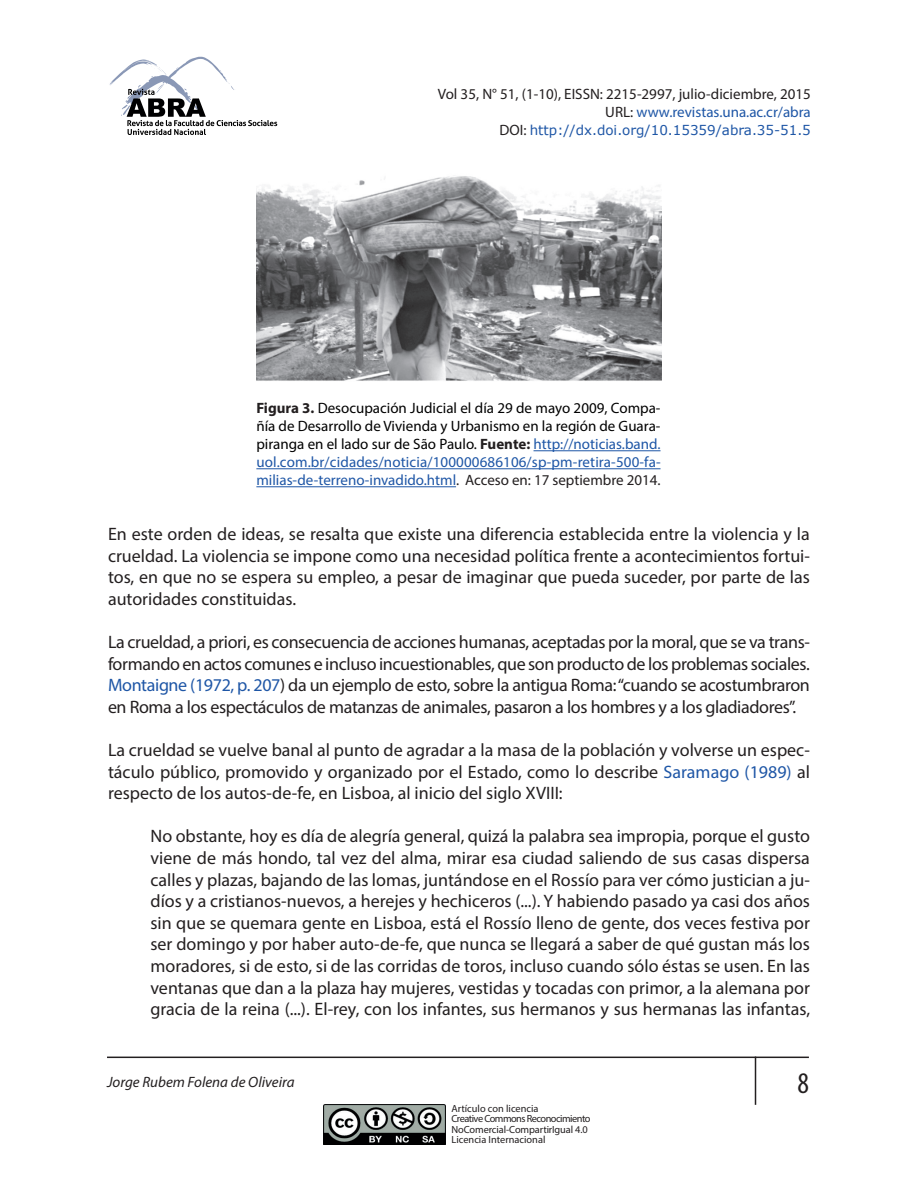
<style>
.page{position:relative;width:918px;height:1188px;background:#fff}
.page>*{position:absolute;margin:0;border:0;box-sizing:border-box;transform-origin:0 0}
.t1{font:condensed 30px "Myriad Pro";color:#231f20}
.t2{font:18px/21.6px "Myriad Pro";color:#231f20;text-align:justify}
.t3{font:15px/18px "Myriad Pro";color:#000001;text-align:justify}
.t4{font:15px/18px "Myriad Pro";color:#231f20;text-align:right}
.t5{font:italic 15px "Myriad Pro";color:#231f20}
.t6{font:13.5px "Verdana";color:#1e56a6}
.t7{font:10.35px/10.5px "Myriad Pro";letter-spacing:-.01em;color:#231f20}
.s1{color:#1e56a6}
.s2{font-family:"Myriad Pro";font-size:15px;color:#231f20}
.s3{font-weight:700;color:#231f20}
.s4{color:#231f20}
</style>
<div class="page">
<hr style="left:107px;top:1057px;width:702px;height:1px;background:#231f20">
<hr style="left:755px;top:1057px;width:1px;height:48px;background:#231f20">
<img style="left:324px;top:1104px;width:122px;height:40px">
<svg style="left:109px;top:57px;width:168px;height:78px"></svg>
<hr style="left:534px;top:450px;width:127px;height:1px;background:#1e56a6">
<hr style="left:256px;top:468px;width:405px;height:1px;background:#1e56a6">
<hr style="left:256px;top:486px;width:200px;height:1px;background:#1e56a6">
<img style="left:256px;top:176px;width:406px;height:205px">
<p class="t4" style="left:438px;top:85px;width:375px">Vol 35, N° 51, (1-10), EISSN: 2215-2997, julio-diciembre, 2015<br>URL: <span class="s1">www.revistas.una.ac.cr/abra</span></p>
<p class="t6" style="left:500px;top:121px;width:313px"><span class="s2">DOI:</span> http://dx.doi.org/10.15359/abra.35-51.5</p>
<p class="t3" style="left:256px;top:399px;width:406px"><span class="s3">Figura 3.</span> Desocupación Judicial el día 29 de mayo 2009, Compa&shy;ñía de Desarrollo de Vivienda y Urbanismo en la región de Guara&shy;piranga en el lado sur de São Paulo. <span class="s3">Fuente:</span> <span class="s1">http://noticias.band. uol.com.br/cidades/noticia/100000686106/sp-pm-retira-500-fa&shy;milias-de-terreno-invadido.html</span><span class="s4">. Acceso en: 17 septiembre 2014.</span></p>
<p class="t2" style="left:108px;top:523px;width:704px">En este orden de ideas, se resalta que existe una diferencia establecida entre la violencia y la crueldad. La violencia se impone como una necesidad política frente a acontecimientos fortui&shy;tos, en que no se espera su empleo, a pesar de imaginar que pueda suceder, por parte de las autoridades constituidas.</p>
<p class="t2" style="left:108px;top:631px;width:703px">La crueldad, a priori, es consecuencia de acciones humanas, aceptadas por la moral, que se va trans&shy;formando en actos comunes e incluso incuestionables, que son producto de los problemas sociales.<br><span class="s1">Montaigne (1972, p. 207</span>) da un ejemplo de esto, sobre la antigua Roma: “cuando se acostumbraron en Roma a los espectáculos de matanzas de animales, pasaron a los hombres y a los gladiadores”.</p>
<p class="t2" style="left:108px;top:739px;width:704px">La crueldad se vuelve banal al punto de agradar a la masa de la población y volverse un espec&shy;táculo público, promovido y organizado por el Estado, como lo describe <span class="s1">Saramago (1989)</span> al respecto de los autos-de-fe, en Lisboa, al inicio del siglo XVIII:</p>
<p class="t2" style="left:151px;top:825px;width:661px">No obstante, hoy es día de alegría general, quizá la palabra sea impropia, porque el gusto viene de más hondo, tal vez del alma, mirar esa ciudad saliendo de sus casas dispersa calles y plazas, bajando de las lomas, juntándose en el Rossío para ver cómo justician a ju&shy;díos y a cristianos-nuevos, a herejes y hechiceros (...). Y habiendo pasado ya casi dos años sin que se quemara gente en Lisboa, está el Rossío lleno de gente, dos veces festiva por ser domingo y por haber auto-de-fe, que nunca se llegará a saber de qué gustan más los moradores, si de esto, si de las corridas de toros, incluso cuando sólo éstas se usen. En las ventanas que dan a la plaza hay mujeres, vestidas y tocadas con primor, a la alemana por gracia de la reina (...). El-rey, con los infantes, sus hermanos y sus hermanas las infantas,</p>
<p class="t5" style="left:107px;top:1072px;width:189px">Jorge Rubem Folena de Oliveira</p>
<h1 class="t1" style="left:797px;top:1065px;width:13px">8</h1>
<p class="t7" style="left:452px;top:1103px;width:141px">Artículo con licencia<br>Creative Commons Reconocimiento<br>NoComercial-CompartirIgual 4.0<br>Licencia Internacional</p>
</div>
